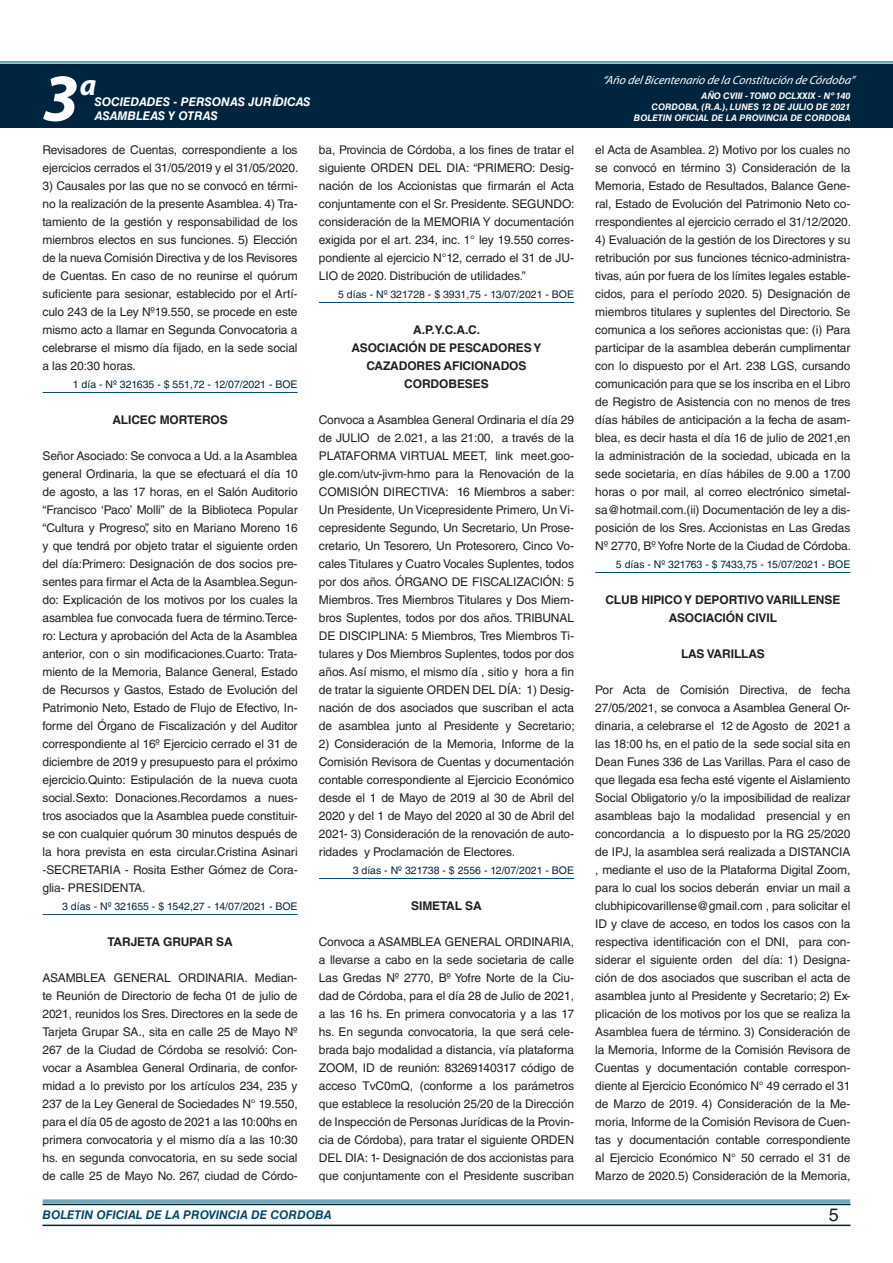
<style>
.page{position:relative;width:893px;height:1263px;background:#fff}
.page>*{position:absolute;margin:0;border:0;box-sizing:border-box;transform-origin:0 0}
.t1{font:italic 700 67.5px "Myriad Pro";color:#fff}
.t2{font:italic 700 30px "Myriad Pro";color:#fff}
.t3{font:18px "Helvetica LT Std";color:#231f20}
.t4{font:12px/18px "Helvetica LT Std";letter-spacing:-.01em;color:#231f20;text-align:justify}
.t5{font:700 12px/18px "Helvetica LT Std";letter-spacing:-.01em;color:#231f20;text-align:center}
.t6{font:italic 12px "Myriad Pro";color:#fff}
.t7{font:italic 700 12px "Helvetica LT Std";color:#fff}
.t8{font:italic 700 12px "Helvetica LT Std";color:#004b6c}
.t9{font:10.5px "Helvetica LT Std";color:#00263f}
.t10{font:italic 700 9px/10.8px "Helvetica LT Std";color:#fff;text-align:right}
</style>
<div class="page">
<div style="left:0;top:61px;width:893px;height:6px;background:#fff;opacity:.75"></div>
<div style="left:0;top:64px;width:893px;height:64px;background:#00263f"></div>
<hr style="left:43px;top:1224px;width:807px;height:2px;background:#00263f">
<div style="left:42px;top:1198px;width:809px;height:8px;background:#fff;opacity:.75"></div>
<hr style="left:43px;top:392px;width:255px;height:1px;background:#004b6c">
<hr style="left:43px;top:914px;width:255px;height:1px;background:#004b6c">
<hr style="left:319px;top:302px;width:255px;height:1px;background:#004b6c">
<hr style="left:319px;top:878px;width:255px;height:1px;background:#004b6c">
<hr style="left:595px;top:572px;width:255px;height:1px;background:#004b6c">
<h1 class="t1" style="left:43px;top:54px;width:38px">3</h1>
<h2 class="t2" style="left:80px;top:66px;width:18px">a</h2>
<p class="t7" style="left:95px;top:94px;width:217px">SOCIEDADES - PERSONAS JURÍDICAS</p>
<p class="t7" style="left:95px;top:109px;width:125px">ASAMBLEAS Y OTRAS</p>
<p class="t6" style="left:603px;top:72px;width:254px">“Año delBicentenario de la Constitución de Córdoba”</p>
<p class="t10" style="left:634px;top:91px;width:218px">AÑO CVIII - TOMO DCLXXIX - Nº 140<br>CORDOBA, (R.A.), LUNES 12 DE JULIO DE 2021<br>BOLETIN OFICIAL DE LA PROVINCIA DE CORDOBA</p>
<p class="t4" style="left:43px;top:141px;width:257px">Revisadores de Cuentas, correspondiente a los ejercicios cerrados el 31/05/2019 y el 31/05/2020.</p>
<p class="t4" style="left:43px;top:177px;width:257px">3) Causales por las que no se convocó en térmi&shy;no la realización de la presente Asamblea. 4) Tra&shy;tamiento de la gestión y responsabilidad de los miembros electos en sus funciones. 5) Elección de la nueva Comisión Directiva y de los Revisores de Cuentas. En caso de no reunirse el quórum suficiente para sesionar, establecido por el Artí&shy;culo 243 de la Ley Nº19.550, se procede en este mismo acto a llamar en Segunda Convocatoria a celebrarse el mismo día fijado, en la sede social a las 20:30 horas.</p>
<p class="t9" style="left:73px;top:378px;width:226px">1 día - Nº 321635 - $ 551,72 - 12/07/2021 - BOE</p>
<p class="t5" style="left:112px;top:410px;width:117px">ALICEC MORTEROS</p>
<p class="t4" style="left:43px;top:447px;width:257px">Señor Asociado: Se convoca a Ud. a la Asamblea general Ordinaria, la que se efectuará el día 10 de agosto, a las 17 horas, en el Salón Auditorio “Francisco ‘Paco’ Molli” de la Biblioteca Popular “Cultura y Progreso”, sito en Mariano Moreno 16 y que tendrá por objeto tratar el siguiente orden del día:Primero: Designación de dos socios pre&shy;sentes para firmar el Acta de la Asamblea.Segun&shy;do: Explicación de los motivos por los cuales la asamblea fue convocada fuera de término.Terce&shy;ro: Lectura y aprobación del Acta de la Asamblea anterior, con o sin modificaciones.Cuarto: Trata&shy;miento de la Memoria, Balance General, Estado de Recursos y Gastos, Estado de Evolución del Patrimonio Neto, Estado de Flujo de Efectivo, In&shy;forme del Órgano de Fiscalización y del Auditor correspondiente al 16º Ejercicio cerrado el 31 de diciembre de 2019 y presupuesto para el próximo ejercicio.Quinto: Estipulación de la nueva cuota social.Sexto: Donaciones.Recordamos a nues&shy;tros asociados que la Asamblea puede constituir&shy;se con cualquier quórum 30 minutos después de la hora prevista en esta circular.Cristina Asinari -SECRETARIA - Rosita Esther Gómez de Cora&shy;glia- PRESIDENTA.</p>
<p class="t9" style="left:62px;top:900px;width:237px">3 días - Nº 321655 - $ 1542,27 - 14/07/2021 - BOE</p>
<p class="t5" style="left:107px;top:932px;width:127px">TARJETA GRUPAR SA</p>
<p class="t4" style="left:43px;top:969px;width:257px">ASAMBLEA GENERAL ORDINARIA. Median&shy;te Reunión de Directorio de fecha 01 de julio de 2021, reunidos los Sres. Directores en la sede de Tarjeta Grupar SA., sita en calle 25 de Mayo Nº 267 de la Ciudad de Córdoba se resolvió: Con&shy;vocar a Asamblea General Ordinaria, de confor&shy;midad a lo previsto por los artículos 234, 235 y 237 de la Ley General de Sociedades N° 19.550, para el día 05 de agosto de 2021 a las 10:00hs en primera convocatoria y el mismo día a las 10:30 hs. en segunda convocatoria, en su sede social de calle 25 de Mayo No. 267, ciudad de Córdo-</p>
<p class="t4" style="left:319px;top:141px;width:257px">ba, Provincia de Córdoba, a los fines de tratar el siguiente ORDEN DEL DIA: “PRIMERO: Desig&shy;nación de los Accionistas que firmarán el Acta conjuntamente con el Sr. Presidente. SEGUNDO: consideración de la MEMORIA Y documentación exigida por el art. 234, inc. 1° ley 19.550 corres&shy;pondiente al ejercicio N°12, cerrado el 31 de JU-LIO de 2020. Distribución de utilidades.”</p>
<p class="t9" style="left:338px;top:288px;width:237px">5 días - Nº 321728 - $ 3931,75 - 13/07/2021 - BOE</p>
<p class="t5" style="left:413px;top:320px;width:68px">A.P.Y.C.A.C.</p>
<p class="t5" style="left:351px;top:338px;width:17px">ASOCIACIÓN</p>
<p class="t5" style="left:430px;top:338px;width:37px">DE PESCADORES</p>
<p class="t5" style="left:533px;top:338px;width:9px">Y</p>
<p class="t5" style="left:366px;top:356px;width:18px">CAZADORES</p>
<p class="t5" style="left:444px;top:356px;width:17px">AFICIONADOS</p>
<p class="t5" style="left:404px;top:374px;width:18px">CORDOBESES</p>
<p class="t4" style="left:319px;top:411px;width:257px">Convoca a Asamblea General Ordinaria el día 29 de JULIO de 2.021, a las 21:00, a través de la PLATAFORMA VIRTUAL MEET, link meet.goo&shy;gle.com/utv-jivm-hmo para la Renovación de la COMISIÓN DIRECTIVA: 16 Miembros a saber:<br>Un Presidente, Un Vicepresidente Primero, Un Vi&shy;cepresidente Segundo, Un Secretario, Un Prose&shy;cretario, Un Tesorero, Un Protesorero, Cinco Vo&shy;cales Titulares y Cuatro Vocales Suplentes, todos por dos años. ÓRGANO DE FISCALIZACIÓN: 5<br>Miembros. Tres Miembros Titulares y Dos Miem&shy;bros Suplentes, todos por dos años. TRIBUNAL DE DISCIPLINA: 5 Miembros, Tres Miembros Ti&shy;tulares y Dos Miembros Suplentes, todos por dos años. Así mismo, el mismo día , sitio y hora a fin de tratar la siguiente ORDEN DEL DÍA: 1) Desig&shy;nación de dos asociados que suscriban el acta de asamblea junto al Presidente y Secretario;</p>
<p class="t4" style="left:319px;top:735px;width:257px">2) Consideración de la Memoria, Informe de la Comisión Revisora de Cuentas y documentación contable correspondiente al Ejercicio Económico desde el 1 de Mayo de 2019 al 30 de Abril del 2020 y del 1 de Mayo del 2020 al 30 de Abril del 2021- 3) Consideración de la renovación de auto&shy;ridades y Proclamación de Electores.</p>
<p class="t9" style="left:353px;top:864px;width:223px">3 días - Nº 321738 - $ 2556 - 12/07/2021 - BOE</p>
<p class="t5" style="left:411px;top:896px;width:72px">SIMETAL SA</p>
<p class="t4" style="left:319px;top:933px;width:257px">Convoca a ASAMBLEA GENERAL ORDINARIA, a llevarse a cabo en la sede societaria de calle Las Gredas Nº 2770, Bº Yofre Norte de la Ciu&shy;dad de Córdoba, para el día 28 de Julio de 2021, a las 16 hs. En primera convocatoria y a las 17 hs. En segunda convocatoria, la que será cele&shy;brada bajo modalidad a distancia, vía plataforma ZOOM, ID de reunión: 83269140317 código de acceso TvC0mQ, (conforme a los parámetros que establece la resolución 25/20 de la Dirección de Inspección de Personas Jurídicas de la Provin&shy;cia de Córdoba), para tratar el siguiente ORDEN DEL DIA: 1- Designación de dos accionistas para que conjuntamente con el Presidente suscriban</p>
<p class="t4" style="left:595px;top:141px;width:257px">el Acta de Asamblea. 2) Motivo por los cuales no se convocó en término 3) Consideración de la Memoria, Estado de Resultados, Balance Gene&shy;ral, Estado de Evolución del Patrimonio Neto co&shy;rrespondientes al ejercicio cerrado el 31/12/2020.</p>
<p class="t4" style="left:595px;top:231px;width:257px">4) Evaluación de la gestión de los Directores y su retribución por sus funciones técnico-administra&shy;tivas, aún por fuera de los límites legales estable&shy;cidos, para el período 2020. 5) Designación de miembros titulares y suplentes del Directorio. Se comunica a los señores accionistas que: (i) Para participar de la asamblea deberán cumplimentar con lo dispuesto por el Art. 238 LGS, cursando comunicación para que se los inscriba en el Libro de Registro de Asistencia con no menos de tres días hábiles de anticipación a la fecha de asam&shy;blea, es decir hasta el día 16 de julio de 2021,en la administración de la sociedad, ubicada en la sede societaria, en días hábiles de 9.00 a 17.00 horas o por mail, al correo electrónico simetal&shy;sa@hotmail.com.(ii) Documentación de ley a dis&shy;posición de los Sres. Accionistas en Las Gredas Nº 2770, Bº Yofre Norte de la Ciudad de Córdoba.</p>
<p class="t9" style="left:616px;top:558px;width:236px">5 días - Nº 321763 - $ 7433,75 - 15/07/2021 - BOE</p>
<p class="t5" style="left:605px;top:590px;width:236px">CLUB HIPICO Y DEPORTIVO VARILLENSE<br>ASOCIACIÓN CIVIL</p>
<p class="t5" style="left:681px;top:644px;width:85px">LAS VARILLAS</p>
<p class="t4" style="left:595px;top:681px;width:257px">Por Acta de Comisión Directiva, de fecha 27/05/2021, se convoca a Asamblea General Or&shy;dinaria, a celebrarse el 12 de Agosto de 2021 a las 18:00 hs, en el patio de la sede social sita en Dean Funes 336 de Las Varillas. Para el caso de que llegada esa fecha esté vigente el Aislamiento Social Obligatorio y/o la imposibilidad de realizar asambleas bajo la modalidad presencial y en concordancia a lo dispuesto por la RG 25/2020 de IPJ, la asamblea será realizada a DISTANCIA , mediante el uso de la Plataforma Digital Zoom, para lo cual los socios deberán enviar un mail a clubhipicovarillense@gmail.com , para solicitar el ID y clave de acceso, en todos los casos con la respectiva identificación con el DNI, para con&shy;siderar el siguiente orden del día: 1) Designa&shy;ción de dos asociados que suscriban el acta de asamblea junto al Presidente y Secretario; 2) Ex&shy;plicación de los motivos por los que se realiza la Asamblea fuera de término. 3) Consideración de la Memoria, Informe de la Comisión Revisora de Cuentas y documentación contable correspon&shy;diente al Ejercicio Económico N° 49 cerrado el 31 de Marzo de 2019. 4) Consideración de la Me&shy;moria, Informe de la Comisión Revisora de Cuen&shy;tas y documentación contable correspondiente al Ejercicio Económico N° 50 cerrado el 31 de Marzo de 2020.5) Consideración de la Memoria,</p>
<p class="t8" style="left:43px;top:1208px;width:290px">BOLETIN OFICIAL DE LA PROVINCIA DE CORDOBA</p>
<h3 class="t3" style="left:829px;top:1204px;width:12px">5</h3>
</div>
